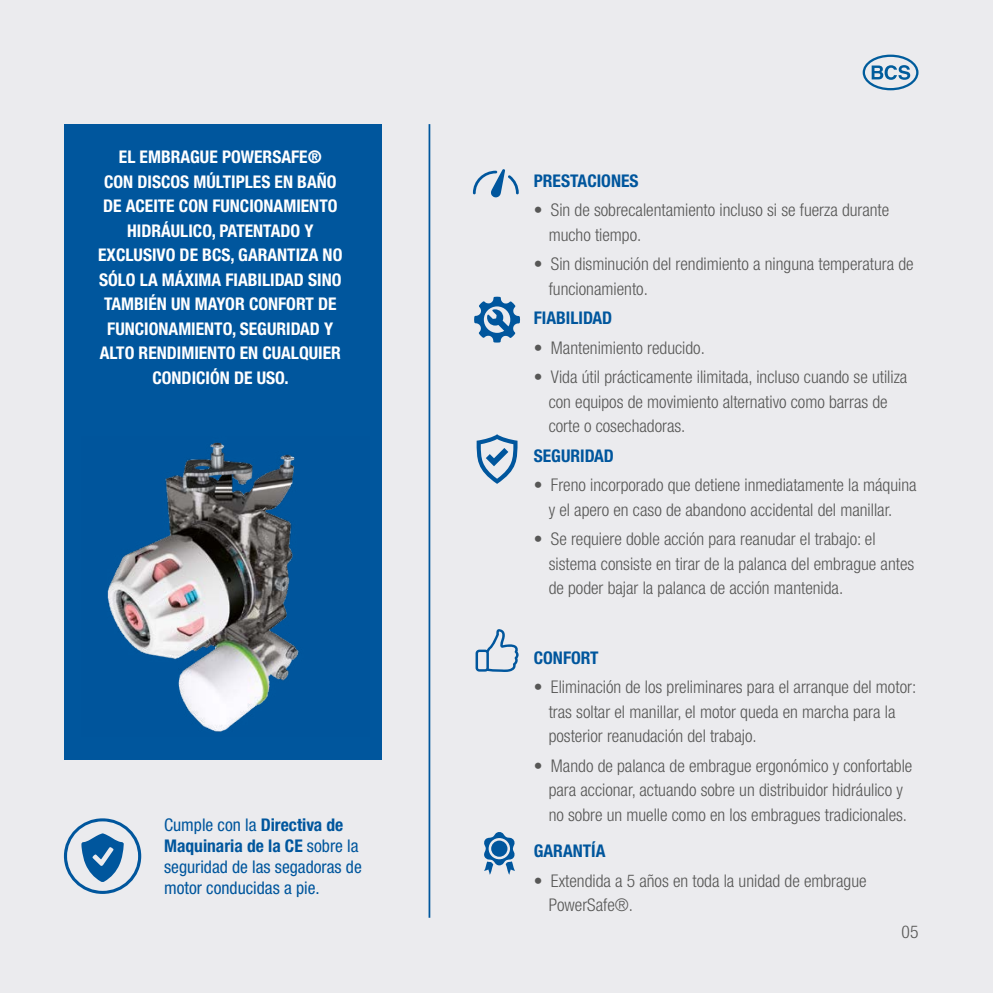
<style>
.page{position:relative;width:993px;height:993px;background:#fff}
.page>*{position:absolute;margin:0;border:0;box-sizing:border-box;transform-origin:0 0}
.t1{font:300 condensed 17.5px/24.5px "Helvetica Neue LT Std";color:#575756}
.t2{font:700 condensed 17.5px/24.5px "Helvetica Neue LT Std";color:#fff;text-align:center}
.t3{font:condensed 17.5px/21px "Helvetica Neue LT Std";color:#00569d}
.t4{font:700 condensed 17.5px "Helvetica Neue LT Std";color:#00569d}
.s1{font-weight:700}
</style>
<div class="page">
<div style="left:0;top:0;width:992px;height:992px;background:#ebebee"></div>
<hr style="left:428px;top:124px;width:2px;height:793px;background:#00569d">
<svg style="left:64px;top:818px;width:77px;height:75px"></svg>
<svg style="left:476px;top:434px;width:41px;height:49px"></svg>
<svg style="left:474px;top:296px;width:46px;height:46px"></svg>
<svg style="left:473px;top:169px;width:45px;height:28px"></svg>
<svg style="left:475px;top:629px;width:43px;height:42px"></svg>
<svg style="left:484px;top:832px;width:31px;height:42px"></svg>
<div style="left:491px;top:840px;width:16px;height:16px;background:#00569d;border-radius:50%"></div>
<div style="left:64px;top:124px;width:317px;height:635px;background:#00569d"></div>
<img style="left:107px;top:442px;width:192px;height:290px">
<svg style="left:862px;top:55px;width:56px;height:35px"></svg>
<p class="t2" style="left:98px;top:144px;width:245px">EL EMBRAGUE POWERSAFE®<br>CON DISCOS MÚLTIPLES EN BAÑO<br>DE ACEITE CON FUNCIONAMIENTO<br>HIDRÁULICO, PATENTADO Y<br>EXCLUSIVO DE BCS, GARANTIZA NO<br>SÓLO LA MÁXIMA FIABILIDAD SINO<br>TAMBIÉN UN MAYOR CONFORT DE<br>FUNCIONAMIENTO, SEGURIDAD Y<br>ALTO RENDIMIENTO EN CUALQUIER<br>CONDICIÓN DE USO.</p>
<p class="t3" style="left:164px;top:813px;width:199px">Cumple con la <span class="s1">Directiva de<br>Maquinaria de la CE</span> sobre la seguridad de las segadoras de motor conducidas a pie.</p>
<p class="t4" style="left:533px;top:170px;width:106px">PRESTACIONES</p>
<p class="t1" style="left:548px;top:198px;width:342px;text-indent:-15px">• Sin de sobrecalentamiento incluso si se fuerza durante mucho tiempo.</p>
<p class="t1" style="left:548px;top:252px;width:366px;text-indent:-15px">• Sin disminución del rendimiento a ninguna temperatura de funcionamiento.</p>
<p class="t4" style="left:533px;top:307px;width:80px">FIABILIDAD</p>
<p class="t1" style="left:533px;top:335px;width:172px">• Mantenimiento reducido.</p>
<p class="t1" style="left:548px;top:364px;width:360px;text-indent:-15px">• Vida útil prácticamente ilimitada, incluso cuando se utiliza con equipos de movimiento alternativo como barras de corte o cosechadoras.</p>
<p class="t4" style="left:533px;top:445px;width:82px">SEGURIDAD</p>
<p class="t1" style="left:533px;top:472px;width:384px;text-align:center">• Freno incorporado que detiene inmediatamente la máquina y el apero en caso de abandono accidental del manillar.</p>
<p class="t1" style="left:548px;top:526px;width:367px;text-indent:-15px">• Se requiere doble acción para reanudar el trabajo: el sistema consiste en tirar de la palanca del embrague antes de poder bajar la palanca de acción mantenida.</p>
<p class="t4" style="left:533px;top:646px;width:66px">CONFORT</p>
<p class="t1" style="left:548px;top:674px;width:369px;text-indent:-15px">• Eliminación de los preliminares para el arranque del motor: tras soltar el manillar, el motor queda en marcha para la posterior reanudación del trabajo.</p>
<p class="t1" style="left:533px;top:753px;width:380px;text-align:center">• Mando de palanca de embrague ergonómico y confortable para accionar, actuando sobre un distribuidor hidráulico y<br>no sobre un muelle como en los embragues tradicionales.</p>
<p class="t4" style="left:533px;top:840px;width:73px">GARANTÍA</p>
<p class="t1" style="left:548px;top:868px;width:319px;text-indent:-15px">• Extendida a 5 años en toda la unidad de embrague<br>PowerSafe®.</p>
<p class="t1" style="left:901px;top:919px;width:19px">05</p>
</div>
